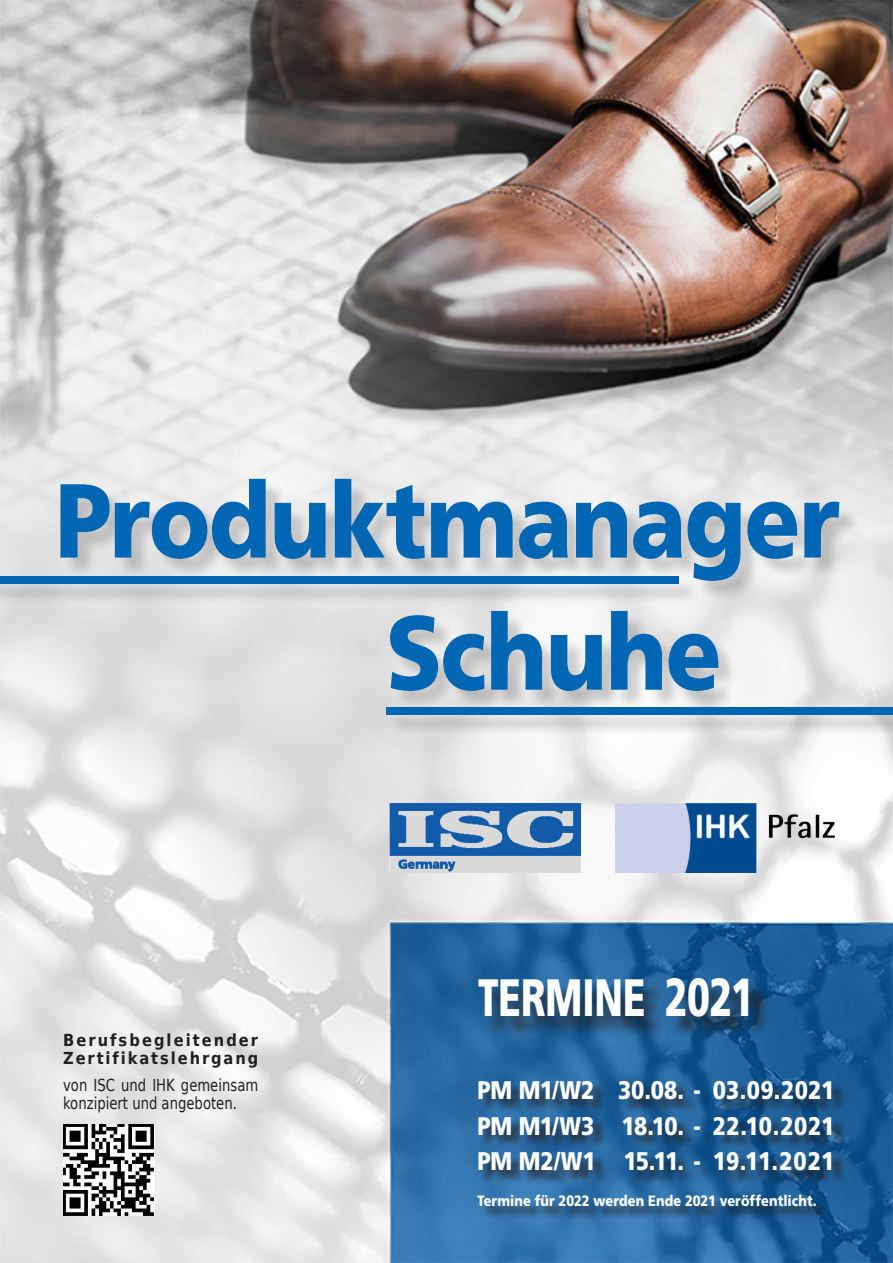
<style>
.page{position:relative;width:893px;height:1263px;background:#fff}
.page>*{position:absolute;margin:0;border:0;box-sizing:border-box;transform-origin:0 0}
.t1{font:900 105px "Frutiger LT Std";letter-spacing:-.015em;color:#0166b3;scale:.87 1}
.t2{font:900 52.5px "Frutiger LT Std";color:#fff;scale:.7 1}
.t3{font:900 25.5px "Frutiger LT Std";color:#fff;scale:.85 1}
.t4{font:16.5px/18px "DejaVu Sans";color:#231f20;scale:.8 1}
.t5{font:700 16.5px "DejaVu Sans";letter-spacing:.13em;color:#231f20;scale:.89 1}
.t6{font:900 15px "Frutiger LT Std";letter-spacing:.005em;color:#fff;scale:.85 1}
.s1{font-size:53.55px}
</style>
<div class="page">
<img style="left:1px;top:0;width:892px;height:1263px">
<img style="left:63px;top:1124px;width:91px;height:91px">
<div style="left:63px;top:481px;width:797px;height:121px;background:#231f20;opacity:.2"></div>
<div style="left:0;top:579px;width:700px;height:26px;background:#231f20;opacity:.2"></div>
<div style="left:0;top:576px;width:679px;height:8px;background:#0166b3"></div>
<div style="left:388px;top:710px;width:505px;height:26px;background:#231f20;opacity:.2"></div>
<div style="left:386px;top:707px;width:507px;height:8px;background:#0166b3"></div>
<div style="left:393px;top:613px;width:346px;height:99px;background:#231f20;opacity:.2"></div>
<div style="left:480px;top:1082px;width:366px;height:139px;background:#231f20;opacity:.75"></div>
<div style="left:481px;top:981px;width:289px;height:57px;background:#231f20;opacity:.75"></div>
<img style="left:390px;top:803px;width:191px;height:69px">
<img style="left:615px;top:803px;width:219px;height:69px">
<p class="t1" style="left:55px;top:457px;width:903px">Produktmanager</p>
<p class="t1" style="left:386px;top:589px;width:387px">Schuhe</p>
<p class="t5" style="left:63px;top:1027px;width:221px">Berufsbegleitender</p>
<p class="t5" style="left:63px;top:1045px;width:221px">Zertifikatslehrgang</p>
<p class="t4" style="left:63px;top:1075px;width:245px">von ISC und IHK gemeinsam konzipiert und angeboten.</p>
<p class="t2" style="left:478px;top:966px;width:395px">TERMINE <span class="s1">2021</span></p>
<p class="t3" style="left:477px;top:1074px;width:422px">PM M1/W2 30.08. - 03.09.2021</p>
<p class="t3" style="left:477px;top:1110px;width:422px">PM M1/W3 18.10. - 22.10.2021</p>
<p class="t3" style="left:477px;top:1146px;width:422px">PM M2/W1 15.11. - 19.11.2021</p>
<p class="t6" style="left:477px;top:1192px;width:401px">Termine für 2022 werden Ende 2021 veröffentlicht.</p>
</div>
